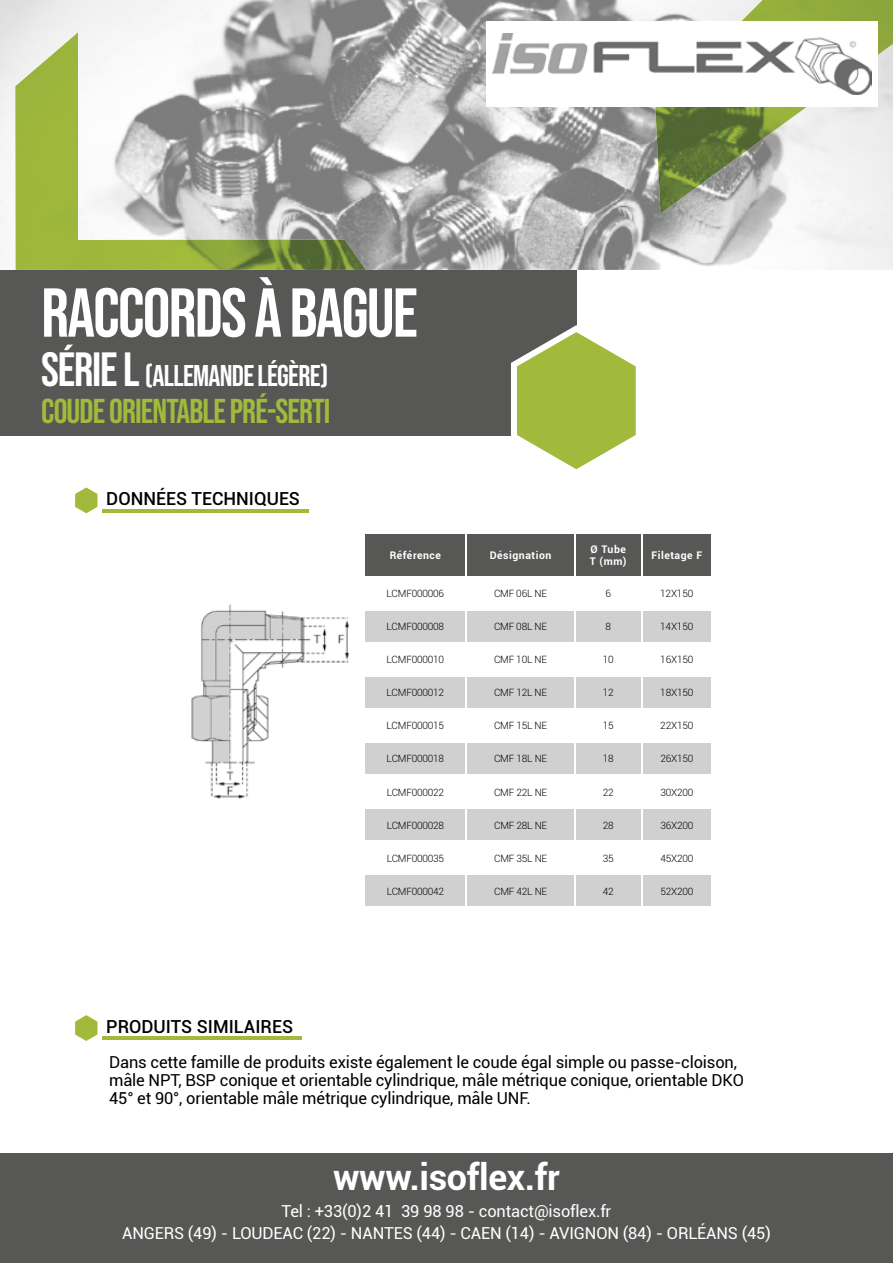
<style>
.page{position:relative;width:893px;height:1263px;background:#fff}
.page>*{position:absolute;margin:0;border:0;box-sizing:border-box;transform-origin:0 0}
.t1{font:69px "Bebas Neue";letter-spacing:-.025em;color:#fff}
.t2{font:700 36px "Roboto";letter-spacing:-.01em;color:#fff}
.t3{font:34.5px "Bebas Neue";letter-spacing:-.025em;color:#a2ba3b}
.t4{font:30px "Bebas Neue";letter-spacing:-.025em;color:#fff}
.t5{font:500 18px "Roboto";color:#000}
.t6{font:16.5px/18px "Roboto";letter-spacing:-.01em;color:#000}
.t7{font:16.5px/22px "Roboto";letter-spacing:-.01em;color:#fff;text-align:center}
.t8{font:700 10.5px/12.6px "Roboto";letter-spacing:.05em;color:#fff}
.t9{font:300 10.05px "Roboto";letter-spacing:-.02em;color:#000}
.s1{font-size:48px}
</style>
<div class="page">
<img style="left:0;top:0;width:893px;height:270px">
<img style="left:15px;top:32px;width:351px;height:238px">
<div style="left:0;top:270px;width:576px;height:166px;background:#575756"></div>
<svg style="left:511px;top:325px;width:125px;height:145px"></svg>
<img style="left:655px;top:0;width:238px;height:214px">
<div style="left:486px;top:21px;width:392px;height:85px;background:#fff"></div>
<img style="left:492px;top:34px;width:380px;height:60px">
<div style="left:0;top:1153px;width:893px;height:110px;background:#575756"></div>
<svg style="left:75px;top:1015px;width:28px;height:26px"></svg>
<hr style="left:102px;top:1037px;width:200px;height:3px;background:#a2ba3b">
<svg style="left:75px;top:487px;width:28px;height:27px"></svg>
<hr style="left:102px;top:509px;width:206px;height:3px;background:#a2ba3b">
<img style="left:191px;top:604px;width:158px;height:195px">
<div style="left:365px;top:534px;width:346px;height:42px;background:#575756"></div>
<svg style="left:365px;top:611px;width:346px;height:295px;fill:#d0d0d0"></svg>
<hr style="left:641px;top:610px;width:1px;height:32px;background:#fff">
<hr style="left:641px;top:644px;width:1px;height:31px;background:#fff">
<hr style="left:641px;top:677px;width:1px;height:31px;background:#fff">
<hr style="left:641px;top:710px;width:1px;height:32px;background:#fff">
<hr style="left:641px;top:743px;width:1px;height:32px;background:#fff">
<hr style="left:641px;top:776px;width:1px;height:32px;background:#fff">
<hr style="left:641px;top:809px;width:1px;height:32px;background:#fff">
<hr style="left:641px;top:842px;width:1px;height:32px;background:#fff">
<hr style="left:641px;top:875px;width:1px;height:32px;background:#fff">
<hr style="left:466px;top:534px;width:1px;height:42px;background:#fff">
<hr style="left:574px;top:534px;width:1px;height:42px;background:#fff">
<hr style="left:641px;top:534px;width:1px;height:42px;background:#fff">
<hr style="left:466px;top:610px;width:1px;height:32px;background:#fff">
<hr style="left:574px;top:610px;width:1px;height:32px;background:#fff">
<hr style="left:364px;top:642px;width:102px;height:2px;background:#fff">
<hr style="left:466px;top:642px;width:109px;height:2px;background:#fff">
<hr style="left:466px;top:644px;width:1px;height:31px;background:#fff">
<hr style="left:575px;top:642px;width:67px;height:2px;background:#fff">
<hr style="left:574px;top:644px;width:1px;height:31px;background:#fff">
<hr style="left:364px;top:675px;width:102px;height:2px;background:#fff">
<hr style="left:466px;top:675px;width:109px;height:2px;background:#fff">
<hr style="left:466px;top:677px;width:1px;height:31px;background:#fff">
<hr style="left:466px;top:710px;width:1px;height:32px;background:#fff">
<hr style="left:466px;top:743px;width:1px;height:32px;background:#fff">
<hr style="left:466px;top:776px;width:1px;height:32px;background:#fff">
<hr style="left:466px;top:809px;width:1px;height:32px;background:#fff">
<hr style="left:466px;top:842px;width:1px;height:32px;background:#fff">
<hr style="left:466px;top:875px;width:1px;height:32px;background:#fff">
<hr style="left:575px;top:675px;width:67px;height:2px;background:#fff">
<hr style="left:574px;top:677px;width:1px;height:31px;background:#fff">
<hr style="left:574px;top:710px;width:1px;height:32px;background:#fff">
<hr style="left:574px;top:743px;width:1px;height:32px;background:#fff">
<hr style="left:574px;top:776px;width:1px;height:32px;background:#fff">
<hr style="left:574px;top:809px;width:1px;height:32px;background:#fff">
<hr style="left:574px;top:842px;width:1px;height:32px;background:#fff">
<hr style="left:574px;top:875px;width:1px;height:32px;background:#fff">
<hr style="left:642px;top:642px;width:70px;height:2px;background:#fff">
<hr style="left:364px;top:708px;width:102px;height:2px;background:#fff">
<hr style="left:364px;top:742px;width:102px;height:1px;background:#fff">
<hr style="left:364px;top:775px;width:102px;height:1px;background:#fff">
<hr style="left:364px;top:808px;width:102px;height:1px;background:#fff">
<hr style="left:364px;top:841px;width:102px;height:1px;background:#fff">
<hr style="left:364px;top:874px;width:102px;height:1px;background:#fff">
<hr style="left:466px;top:708px;width:109px;height:2px;background:#fff">
<hr style="left:466px;top:742px;width:109px;height:1px;background:#fff">
<hr style="left:466px;top:775px;width:109px;height:1px;background:#fff">
<hr style="left:466px;top:808px;width:109px;height:1px;background:#fff">
<hr style="left:466px;top:841px;width:109px;height:1px;background:#fff">
<hr style="left:466px;top:874px;width:109px;height:1px;background:#fff">
<hr style="left:575px;top:708px;width:67px;height:2px;background:#fff">
<hr style="left:575px;top:742px;width:67px;height:1px;background:#fff">
<hr style="left:575px;top:775px;width:67px;height:1px;background:#fff">
<hr style="left:575px;top:808px;width:67px;height:1px;background:#fff">
<hr style="left:575px;top:841px;width:67px;height:1px;background:#fff">
<hr style="left:575px;top:874px;width:67px;height:1px;background:#fff">
<hr style="left:642px;top:675px;width:70px;height:2px;background:#fff">
<hr style="left:642px;top:708px;width:70px;height:2px;background:#fff">
<hr style="left:642px;top:742px;width:70px;height:1px;background:#fff">
<hr style="left:642px;top:775px;width:70px;height:1px;background:#fff">
<hr style="left:642px;top:808px;width:70px;height:1px;background:#fff">
<hr style="left:642px;top:841px;width:70px;height:1px;background:#fff">
<hr style="left:642px;top:874px;width:70px;height:1px;background:#fff">
<h1 class="t1" style="left:41px;top:274px;width:378px">RACCORDS À BAGUE</h1>
<h3 class="t4" style="left:41px;top:359px;width:289px"><span class="s1">SÉRIE L</span> (ALLEMANDE LÉGÈRE)</h3>
<h3 class="t3" style="left:41px;top:392px;width:291px">COUDE ORIENTABLE PRÉ-SERTI</h3>
<h3 class="t5" style="left:106px;top:486px;width:195px">DONNÉES TECHNIQUES</h3>
<h3 class="t5" style="left:106px;top:1014px;width:188px">PRODUITS SIMILAIRES</h3>
<p class="t8" style="left:390px;top:549px;width:53px">Référence</p>
<p class="t8" style="left:490px;top:549px;width:63px">Désignation</p>
<p class="t8" style="left:590px;top:542px;width:38px">Ø Tube<br>T (mm)</p>
<p class="t8" style="left:651px;top:549px;width:52px">Filetage F</p>
<p class="t9" style="left:387px;top:587px;width:59px">LCMF000006</p>
<p class="t9" style="left:494px;top:587px;width:55px">CMF 06L NE</p>
<p class="t9" style="left:605px;top:587px;width:7px">6</p>
<p class="t9" style="left:660px;top:587px;width:34px">12X150</p>
<p class="t9" style="left:387px;top:620px;width:59px">LCMF000008</p>
<p class="t9" style="left:494px;top:620px;width:55px">CMF 08L NE</p>
<p class="t9" style="left:605px;top:620px;width:7px">8</p>
<p class="t9" style="left:660px;top:620px;width:34px">14X150</p>
<p class="t9" style="left:387px;top:653px;width:59px">LCMF000010</p>
<p class="t9" style="left:494px;top:653px;width:55px">CMF 10L NE</p>
<p class="t9" style="left:603px;top:653px;width:12px">10</p>
<p class="t9" style="left:660px;top:653px;width:34px">16X150</p>
<p class="t9" style="left:387px;top:686px;width:59px">LCMF000012</p>
<p class="t9" style="left:494px;top:686px;width:55px">CMF 12L NE</p>
<p class="t9" style="left:603px;top:686px;width:12px">12</p>
<p class="t9" style="left:660px;top:686px;width:34px">18X150</p>
<p class="t9" style="left:387px;top:719px;width:59px">LCMF000015</p>
<p class="t9" style="left:494px;top:719px;width:55px">CMF 15L NE</p>
<p class="t9" style="left:603px;top:719px;width:12px">15</p>
<p class="t9" style="left:660px;top:719px;width:34px">22X150</p>
<p class="t9" style="left:387px;top:752px;width:59px">LCMF000018</p>
<p class="t9" style="left:494px;top:752px;width:55px">CMF 18L NE</p>
<p class="t9" style="left:603px;top:752px;width:12px">18</p>
<p class="t9" style="left:660px;top:752px;width:34px">26X150</p>
<p class="t9" style="left:387px;top:785px;width:59px">LCMF000022</p>
<p class="t9" style="left:494px;top:785px;width:55px">CMF 22L NE</p>
<p class="t9" style="left:603px;top:785px;width:12px">22</p>
<p class="t9" style="left:660px;top:785px;width:34px">30X200</p>
<p class="t9" style="left:387px;top:818px;width:59px">LCMF000028</p>
<p class="t9" style="left:494px;top:818px;width:55px">CMF 28L NE</p>
<p class="t9" style="left:603px;top:818px;width:12px">28</p>
<p class="t9" style="left:660px;top:818px;width:34px">36X200</p>
<p class="t9" style="left:387px;top:851px;width:59px">LCMF000035</p>
<p class="t9" style="left:494px;top:851px;width:55px">CMF 35L NE</p>
<p class="t9" style="left:603px;top:851px;width:12px">35</p>
<p class="t9" style="left:660px;top:851px;width:34px">45X200</p>
<p class="t9" style="left:387px;top:884px;width:59px">LCMF000042</p>
<p class="t9" style="left:494px;top:884px;width:55px">CMF 42L NE</p>
<p class="t9" style="left:603px;top:884px;width:12px">42</p>
<p class="t9" style="left:660px;top:884px;width:34px">52X200</p>
<p class="t6" style="left:109px;top:1053px;width:636px">Dans cette famille de produits existe également le coude égal simple ou passe-cloison, mâle NPT, BSP conique et orientable cylindrique, mâle métrique conique, orientable DKO<br>45° et 90°, orientable mâle métrique cylindrique, mâle UNF.</p>
<h2 class="t2" style="left:333px;top:1152px;width:228px">www.isoflex.fr</h2>
<h3 class="t7" style="left:122px;top:1199px;width:650px">Tel : +33(0)2 41 39 98 98 - contact@isoflex.fr<br>ANGERS (49) - LOUDEAC (22) - NANTES (44) - CAEN (14) - AVIGNON (84) - ORLÉANS (45)</h3>
</div>
